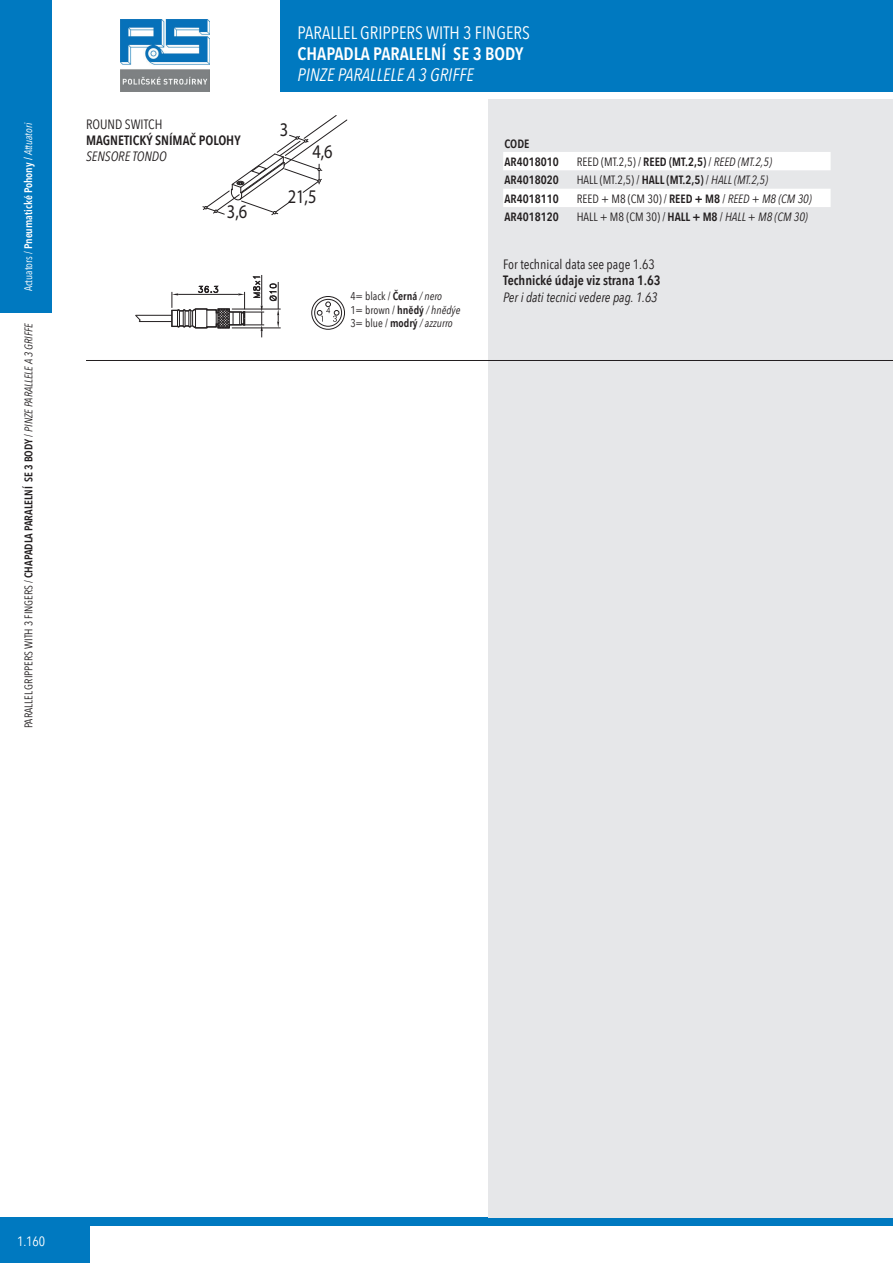
<style>
.page{position:relative;width:893px;height:1263px;background:#fff}
.page>*{position:absolute;margin:0;border:0;box-sizing:border-box;transform-origin:0 0}
.t1{font:19.35px "Myriad Pro";color:#231f20;scale:.85 1}
.t2{font:18px/21px "Avenir Next Condensed";color:#fff}
.t3{font:italic 13.5px/16.2px "Avenir Next Condensed";color:#231f20}
.t4{font:600 13.5px/16.2px "Avenir Next Condensed";color:#231f20}
.t5{font:13.5px "Avenir Next Condensed";color:#fff}
.t6{font:12px "Avenir Next Condensed";color:#231f20}
.t7{font:600 12px/18.5px "Avenir Next Condensed";color:#231f20}
.t8{font:11.25px/13.5px "Avenir Next Condensed";color:#231f20}
.t9{font:11.1px "Avenir Next Condensed";color:#231f20}
.t10{font:600 10.95px "Avenir Next Condensed";color:#fff}
.s1{font-weight:400}
.s2{font-weight:400;font-style:italic}
.s3{font-weight:600}
.s4{font-style:italic}
.s5{font-style:normal}
.s6{font-weight:600;font-style:normal}
</style>
<div class="page">
<div style="left:0;top:1226px;width:89px;height:37px;background:#0079c0"></div>
<div style="left:0;top:1217px;width:893px;height:9px;background:#0079c0"></div>
<div style="left:0;top:0;width:51px;height:313px;background:#0079c0"></div>
<div style="left:281px;top:0;width:612px;height:92px;background:#0079c0"></div>
<img style="left:120px;top:19px;width:90px;height:73px">
<div style="left:488px;top:99px;width:405px;height:1118px;background:#e6e7e9"></div>
<hr style="left:86px;top:360px;width:807px;height:1px;background:#231f20">
<svg style="left:503px;top:152px;width:328px;height:55px"></svg>
<hr style="left:232px;top:309px;width:49px;height:1px;background:#231f20">
<hr style="left:232px;top:328px;width:49px;height:1px;background:#231f20">
<svg style="left:270px;top:282px;width:9px;height:46px"></svg>
<hr style="left:261px;top:275px;width:1px;height:31px;background:#231f20">
<hr style="left:136px;top:315px;width:36px;height:1px;background:#231f20">
<hr style="left:139px;top:321px;width:33px;height:1px;background:#231f20">
<svg style="left:135px;top:315px;width:5px;height:7px"></svg>
<svg style="left:171px;top:277px;width:93px;height:60px"></svg>
<div style="left:311px;top:296px;width:34px;height:33px;border:1px solid #231f20;border-radius:50%"></div>
<svg style="left:312px;top:296px;width:33px;height:34px"></svg>
<svg style="left:202px;top:115px;width:146px;height:100px"></svg>
<p class="t10" style="left:19px;top:291px;width:170px;rotate:-90deg"><span class="s1">Actuators /</span> Pneumatické Pohony / <span class="s2">Attuatori</span></p>
<p class="t9" style="left:19px;top:728px;width:407px;rotate:-90deg">PARALLEL GRIPPERS WITH 3 FINGERS / <span class="s3">CHAPADLA PARALELNÍ SE 3 BODY</span> / <span class="s4">PINZE PARALLELE A 3 GRIFFE</span></p>
<p class="t4" style="left:86px;top:116px;width:156px"><span class="s1">ROUND SWITCH<br></span>MAGNETICKÝ SNÍMAČ POLOHY<br><span class="s2">SENSORE TONDO</span></p>
<p class="t1" style="left:227px;top:200px;width:25px">3,6</p>
<p class="t2" style="left:298px;top:22px;width:234px">PARALLEL GRIPPERS WITH 3 FINGERS<br><span class="s3">CHAPADLA PARALELNÍ SE 3 BODY<br></span><span class="s4">PINZE PARALLELE A 3 GRIFFE</span></p>
<p class="t1" style="left:280px;top:118px;width:11px">3</p>
<p class="t1" style="left:312px;top:140px;width:25px">4,6</p>
<p class="t7" style="left:504px;top:134px;width:56px">CODE<br>AR4018010</p>
<p class="t6" style="left:577px;top:152px;width:197px">REED (MT.2,5) / <span class="s3">REED (MT.2,5)</span> / <span class="s4">REED (MT.2,5)</span></p>
<p class="t1" style="left:288px;top:184px;width:35px">21,5</p>
<p class="t8" style="left:350px;top:289px;width:112px">4= black / <span class="s3">Černá</span> <span class="s4">/ nero<br></span>1= brown / <span class="s3">hnědý</span> <span class="s4">/ hnědýe<br></span>3= blue / <span class="s3">modrý</span> <span class="s4">/ azzurro</span></p>
<p class="t7" style="left:504px;top:171px;width:56px">AR4018020</p>
<p class="t6" style="left:577px;top:170px;width:193px">HALL (MT.2,5) / <span class="s3">HALL (MT.2,5)</span> / <span class="s4">HALL (MT.2,5)</span></p>
<p class="t7" style="left:504px;top:189px;width:56px">AR4018110</p>
<p class="t6" style="left:577px;top:188px;width:236px">REED + M8 (CM 30) / <span class="s3">REED + M8</span> / <span class="s4">REED + M8 (CM 30)</span></p>
<p class="t7" style="left:504px;top:207px;width:56px">AR4018120</p>
<p class="t6" style="left:577px;top:207px;width:233px">HALL + M8 (CM 30) / <span class="s3">HALL + M8</span> / <span class="s4">HALL + M8 (CM 30)</span></p>
<p class="t3" style="left:503px;top:256px;width:159px"><span class="s5">For technical data see page 1.63<br></span><span class="s6">Technické údaje viz strana 1.63<br></span>Per i dati tecnici vedere pag. 1.63</p>
<p class="t5" style="left:17px;top:1229px;width:30px">1.160</p>
</div>
